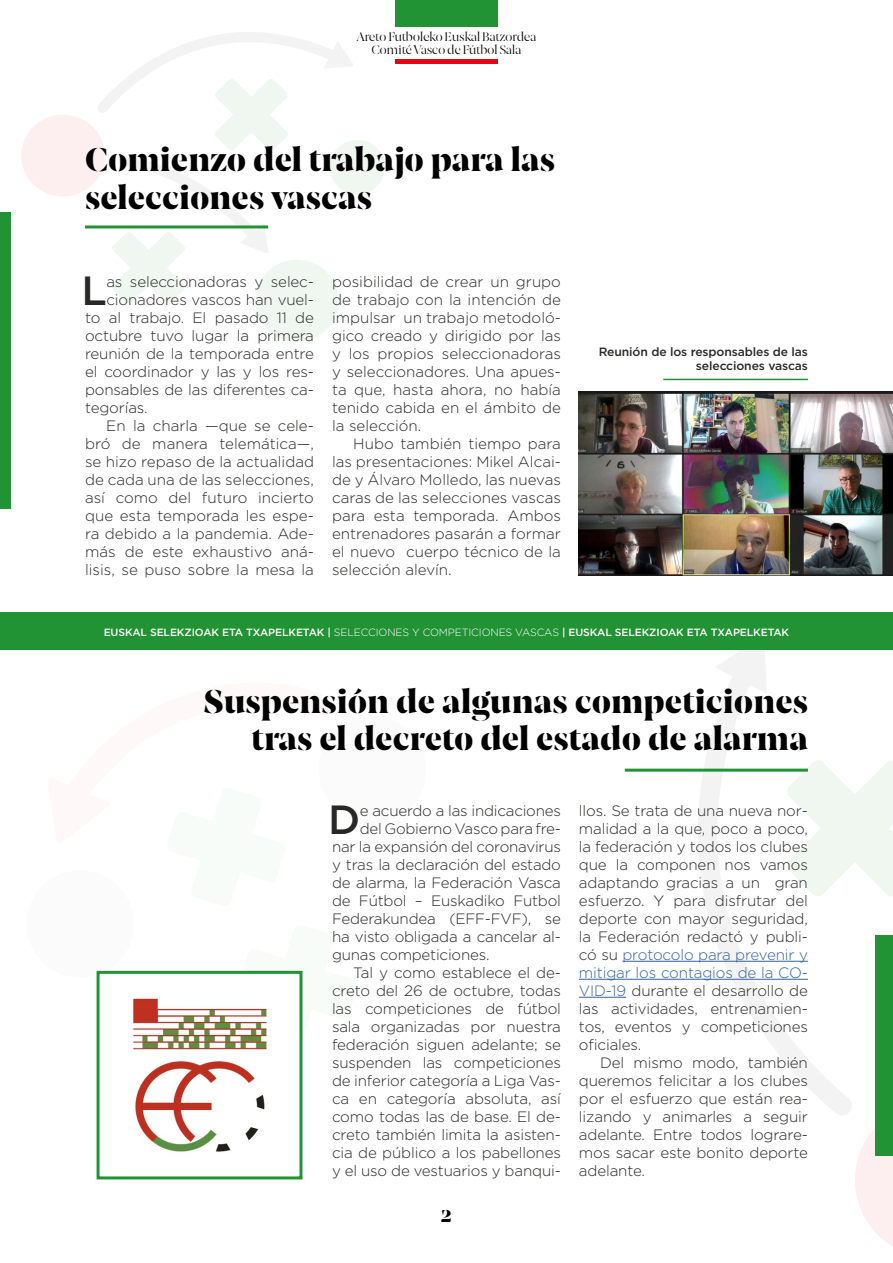
<style>
.page{position:relative;width:893px;height:1263px;background:#fff}
.page>*{position:absolute;margin:0;border:0;box-sizing:border-box;transform-origin:0 0}
.t1{font:500 40.65px "Gotham";color:#282827}
.t2{font:900 31.5px/37.8px "Joane Stencil";color:#000;text-align:right}
.t3{font:900 16.5px "Joane Stencil";color:#000}
.t4{font:300 15px/18px "Gotham";letter-spacing:-.01em;color:#282827;text-align:justify}
.t5{font:300 12px/13.5px "Joane Stencil";letter-spacing:-.035em;color:#000;text-align:center}
.t6{font:500 12px/14.4px "Gotham";letter-spacing:-.01em;color:#282827;text-align:right}
.t7{font:500 10.5px "Gotham";letter-spacing:-.01em;color:#fff}
.s1{font-weight:300}
.s2{color:#3361a0}
</style>
<div class="page">
<svg style="left:853px;top:761px;width:40px;height:135px"></svg>
<svg style="left:855px;top:1102px;width:38px;height:144px"></svg>
<svg style="left:695px;top:650px;width:158px;height:465px"></svg>
<svg style="left:238px;top:970px;width:65px;height:74px"></svg>
<div style="left:0;top:213px;width:10px;height:296px;background:#229334"></div>
<div style="left:395px;top:0;width:103px;height:26px;background:#229334"></div>
<div style="left:395px;top:59px;width:103px;height:5px;background:#e30613"></div>
<div style="left:876px;top:935px;width:17px;height:221px;background:#229334"></div>
<div style="left:21px;top:115px;width:84px;height:82px;background:#fdeeef;border-radius:50%"></div>
<div style="left:255px;top:260px;width:84px;height:82px;background:#f0f7f1;border-radius:50%"></div>
<svg style="left:98px;top:32px;width:287px;height:271px"></svg>
<div style="left:0;top:612px;width:893px;height:38px;background:#229334"></div>
<hr style="left:622px;top:961px;width:186px;height:1px;background:#3361a0">
<hr style="left:579px;top:979px;width:229px;height:1px;background:#3361a0">
<hr style="left:579px;top:997px;width:47px;height:1px;background:#3361a0">
<hr style="left:625px;top:769px;width:183px;height:3px;background:#229334">
<img style="left:133px;top:975px;width:165px;height:177px">
<div style="left:97px;top:971px;width:205px;height:208px;border:3px solid #229334"></div>
<hr style="left:85px;top:225px;width:183px;height:3px;background:#229334">
<img style="left:579px;top:391px;width:314px;height:185px">
<hr style="left:663px;top:379px;width:145px;height:1px;background:#229334">
<p class="t5" style="left:356px;top:30px;width:182px">Areto Futboleko Euskal Batzordea<br>Comité Vasco de Fútbol Sala</p>
<h2 class="t2" style="left:85px;top:139px;width:472px;text-align:left">Comienzo del trabajo para las selecciones vascas</h2>
<h1 class="t1" style="left:81px;top:264px;width:27px">L</h1>
<p class="t4" style="left:106px;top:272px;width:209px">as seleccionadoras y selec-</p>
<p class="t4" style="left:106px;top:290px;width:209px">cionadores vascos han vuel-</p>
<p class="t4" style="left:85px;top:308px;width:230px">to al trabajo. El pasado 11 de</p>
<p class="t4" style="left:85px;top:326px;width:230px">octubre tuvo lugar la primera</p>
<p class="t4" style="left:85px;top:344px;width:230px">reunión de la temporada entre</p>
<p class="t4" style="left:85px;top:362px;width:230px">el coordinador y las y los res-</p>
<p class="t4" style="left:85px;top:380px;width:230px">ponsables de las diferentes ca-</p>
<p class="t4" style="left:85px;top:398px;width:64px">tegorías.</p>
<p class="t4" style="left:106px;top:416px;width:209px">En la charla —que se cele-</p>
<p class="t4" style="left:85px;top:434px;width:230px">bró de manera telemática—,</p>
<p class="t4" style="left:85px;top:452px;width:230px">se hizo repaso de la actualidad</p>
<p class="t4" style="left:85px;top:470px;width:230px">de cada una de las selecciones,</p>
<p class="t4" style="left:85px;top:488px;width:230px">así como del futuro incierto</p>
<p class="t4" style="left:85px;top:506px;width:230px">que esta temporada les espe-</p>
<p class="t4" style="left:85px;top:524px;width:230px">ra debido a la pandemia. Ade-</p>
<p class="t4" style="left:85px;top:542px;width:230px">más de este exhaustivo aná-</p>
<p class="t4" style="left:85px;top:560px;width:230px">lisis, se puso sobre la mesa la</p>
<p class="t4" style="left:332px;top:272px;width:230px">posibilidad de crear un grupo de trabajo con la intención de impulsar un trabajo metodoló&shy;gico creado y dirigido por las y los propios seleccionadoras y seleccionadores. Una apues&shy;ta que, hasta ahora, no había tenido cabida en el ámbito de la selección.</p>
<p class="t4" style="left:332px;top:434px;width:230px;text-indent:21px">Hubo también tiempo para las presentaciones: Mikel Alcai&shy;de y Álvaro Molledo, las nuevas caras de las selecciones vascas para esta temporada. Ambos entrenadores pasarán a formar el nuevo cuerpo técnico de la selección alevín.</p>
<p class="t6" style="left:599px;top:344px;width:211px">Reunión de los responsables de las selecciones vascas</p>
<p class="t7" style="left:104px;top:625px;width:687px">EUSKAL SELEKZIOAK ETA TXAPELKETAK | <span class="s1">SELECCIONES Y COMPETICIONES VASCAS</span> | EUSKAL SELEKZIOAK ETA TXAPELKETAK</p>
<h2 class="t2" style="left:203px;top:681px;width:607px">Suspensión de algunas competiciones tras el decreto del estado de alarma</h2>
<h1 class="t1" style="left:328px;top:793px;width:34px">D</h1>
<p class="t4" style="left:360px;top:801px;width:203px">e acuerdo a las indicaciones</p>
<p class="t4" style="left:360px;top:819px;width:203px">del Gobierno Vasco para fre-</p>
<p class="t4" style="left:332px;top:837px;width:230px">nar la expansión del coronavirus</p>
<p class="t4" style="left:332px;top:855px;width:230px">y tras la declaración del estado</p>
<p class="t4" style="left:332px;top:873px;width:230px">de alarma, la Federación Vasca</p>
<p class="t4" style="left:332px;top:891px;width:230px">de Fútbol – Euskadiko Futbol</p>
<p class="t4" style="left:332px;top:909px;width:230px">Federakundea (EFF-FVF), se</p>
<p class="t4" style="left:332px;top:927px;width:230px">ha visto obligada a cancelar al-</p>
<p class="t4" style="left:332px;top:945px;width:159px">gunas competiciones.</p>
<p class="t4" style="left:353px;top:963px;width:209px">Tal y como establece el de-</p>
<p class="t4" style="left:332px;top:981px;width:230px">creto del 26 de octubre, todas</p>
<p class="t4" style="left:332px;top:999px;width:230px">las competiciones de fútbol</p>
<p class="t4" style="left:332px;top:1017px;width:230px">sala organizadas por nuestra</p>
<p class="t4" style="left:332px;top:1035px;width:230px">federación siguen adelante; se</p>
<p class="t4" style="left:332px;top:1053px;width:230px">suspenden las competiciones</p>
<p class="t4" style="left:332px;top:1071px;width:230px">de inferior categoría a Liga Vas-</p>
<p class="t4" style="left:332px;top:1089px;width:230px">ca en categoría absoluta, así</p>
<p class="t4" style="left:332px;top:1107px;width:230px">como todas las de base. El de-</p>
<p class="t4" style="left:332px;top:1125px;width:230px">creto también limita la asisten-</p>
<p class="t4" style="left:332px;top:1143px;width:230px">cia de público a los pabellones</p>
<p class="t4" style="left:332px;top:1161px;width:230px">y el uso de vestuarios y banqui-</p>
<p class="t3" style="left:441px;top:1204px;width:13px">2</p>
<p class="t4" style="left:579px;top:801px;width:230px">llos. Se trata de una nueva nor&shy;malidad a la que, poco a poco, la federación y todos los clubes que la componen nos vamos adaptando gracias a un gran esfuerzo. Y para disfrutar del deporte con mayor seguridad, la Federación redactó y publi&shy;có su <span class="s2">protocolo para prevenir y mitigar los contagios de la CO-VID-19</span> durante el desarrollo de las actividades, entrenamien&shy;tos, eventos y competiciones oficiales.</p>
<p class="t4" style="left:579px;top:1053px;width:230px;text-indent:21px">Del mismo modo, también queremos felicitar a los clubes por el esfuerzo que están rea&shy;lizando y animarles a seguir adelante. Entre todos lograre&shy;mos sacar este bonito deporte adelante.</p>
</div>
